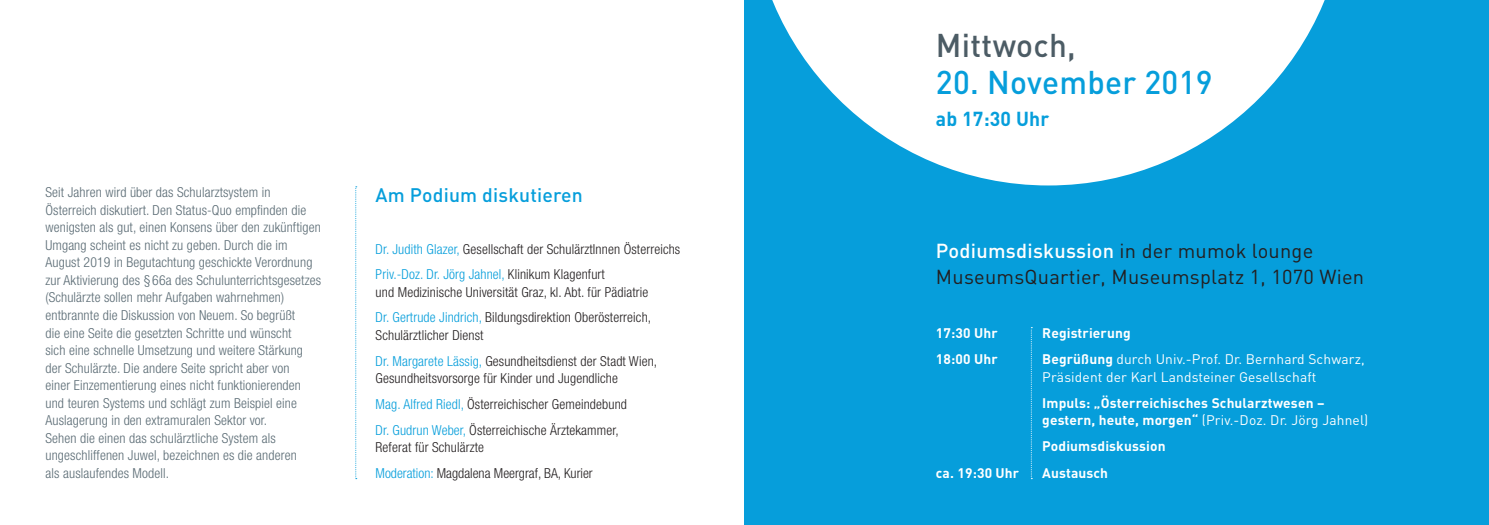
<style>
.page{position:relative;width:1489px;height:525px;background:#fff}
.page>*{position:absolute;margin:0;border:0;box-sizing:border-box;transform-origin:0 0}
.t1{font:500 32.5px "DIN";letter-spacing:.01em;color:#069edb}
.t2{font:500 32.5px "DIN";letter-spacing:.01em;color:#4c5c65}
.t3{font:20px/26.2px "DIN";letter-spacing:.015em;color:#231f20}
.t4{font:700 20px "DIN";letter-spacing:.01em;color:#069edb}
.t5{font:500 19.38px "DIN";letter-spacing:.01em;color:#069edb}
.t6{font:300 condensed 13.75px/17.5px "Helvetica Neue";letter-spacing:.01em;color:#5a6b74}
.t7{font:300 condensed 13.75px/25.6px "Helvetica Neue";letter-spacing:.01em;color:#231f20}
.t8{font:700 13.75px/17.5px "DIN";letter-spacing:.01em;color:#fff}
.t9{font:13.75px/17.5px "DIN";letter-spacing:.01em;color:#fff}
.s1{color:#069edb}
.s2{font-weight:500;color:#fff}
.s3{font-weight:700}
.s4{font-weight:400}
</style>
<div class="page">
<div style="left:744px;top:0;width:744px;height:524px;background:#069edb"></div>
<svg style="left:355px;top:186px;width:2px;height:293px"></svg>
<svg style="left:772px;top:0;width:553px;height:185px;fill:#fff"></svg>
<svg style="left:1030px;top:327px;width:2px;height:152px"></svg>
<p class="t6" style="left:45px;top:183px;width:277px">Seit Jahren wird über das Schularztsystem in Österreich diskutiert. Den Status-Quo empfinden die wenigsten als gut, einen Konsens über den zukünftigen Umgang scheint es nicht zu geben. Durch die im August 2019 in Begutachtung geschickte Verordnung zur Aktivierung des § 66a des Schulunterrichtsgesetzes (Schulärzte sollen mehr Aufgaben wahrnehmen) entbrannte die Diskussion von Neuem. So begrüßt<br>die eine Seite die gesetzten Schritte und wünscht<br>sich eine schnelle Umsetzung und weitere Stärkung der Schulärzte. Die andere Seite spricht aber von<br>einer Einzementierung eines nicht funktionierenden und teuren Systems und schlägt zum Beispiel eine Auslagerung in den extramuralen Sektor vor.<br>Sehen die einen das schulärztliche System als ungeschliffenen Juwel, bezeichnen es die anderen<br>als auslaufendes Modell.</p>
<h3 class="t5" style="left:375px;top:182px;width:209px">Am Podium diskutieren</h3>
<p class="t7" style="left:375px;top:236px;width:306px"><span class="s1">Dr. Judith Glazer,</span> Gesellschaft der SchulärztInnen Österreichs<br><span class="s1">Priv.-Doz. Dr. Jörg Jahnel,</span> Klinikum Klagenfurt</p>
<p class="t7" style="left:375px;top:279px;width:277px">und Medizinische Universität Graz, kl. Abt. für Pädiatrie<br><span class="s1">Dr. Gertrude Jindrich,</span> Bildungsdirektion Oberösterreich,</p>
<p class="t7" style="left:375px;top:322px;width:283px">Schulärztlicher Dienst<br><span class="s1">Dr. Margarete Lässig,</span> Gesundheitsdienst der Stadt Wien,</p>
<p class="t7" style="left:375px;top:365px;width:253px">Gesundheitsvorsorge für Kinder und Jugendliche<br><span class="s1">Mag. Alfred Riedl,</span> Österreichischer Gemeindebund<br><span class="s1">Dr. Gudrun Weber,</span> Österreichische Ärztekammer,</p>
<p class="t7" style="left:375px;top:434px;width:219px">Referat für Schulärzte<br><span class="s1">Moderation:</span> Magdalena Meergraf, BA, Kurier</p>
<h1 class="t2" style="left:935px;top:24px;width:141px">Mittwoch,</h1>
<h1 class="t1" style="left:935px;top:61px;width:278px">20. November 2019</h1>
<h2 class="t4" style="left:935px;top:105px;width:115px">ab 17:30 Uhr</h2>
<h2 class="t3" style="left:935px;top:237px;width:430px"><span class="s2">Podiumsdiskussion</span> in der mumok lounge<br>MuseumsQuartier, Museumsplatz 1, 1070 Wien</h2>
<p class="t8" style="left:935px;top:323px;width:63px">17:30 Uhr</p>
<p class="t8" style="left:1042px;top:323px;width:90px">Registrierung</p>
<p class="t8" style="left:935px;top:349px;width:63px">18:00 Uhr</p>
<p class="t9" style="left:1042px;top:350px;width:324px"><span class="s3">Begrüßung</span> durch Univ.-Prof. Dr. Bernhard Schwarz,<br>Präsident der Karl Landsteiner Gesellschaft</p>
<p class="t8" style="left:1042px;top:393px;width:327px">Impuls: „Österreichisches Schularztwesen – gestern, heute, morgen“ <span class="s4">(Priv.-Doz. Dr. Jörg Jahnel)</span></p>
<p class="t8" style="left:1042px;top:437px;width:125px">Podiumsdiskussion</p>
<p class="t8" style="left:935px;top:463px;width:85px">ca. 19:30 Uhr</p>
<p class="t8" style="left:1042px;top:463px;width:67px">Austausch</p>
</div>
